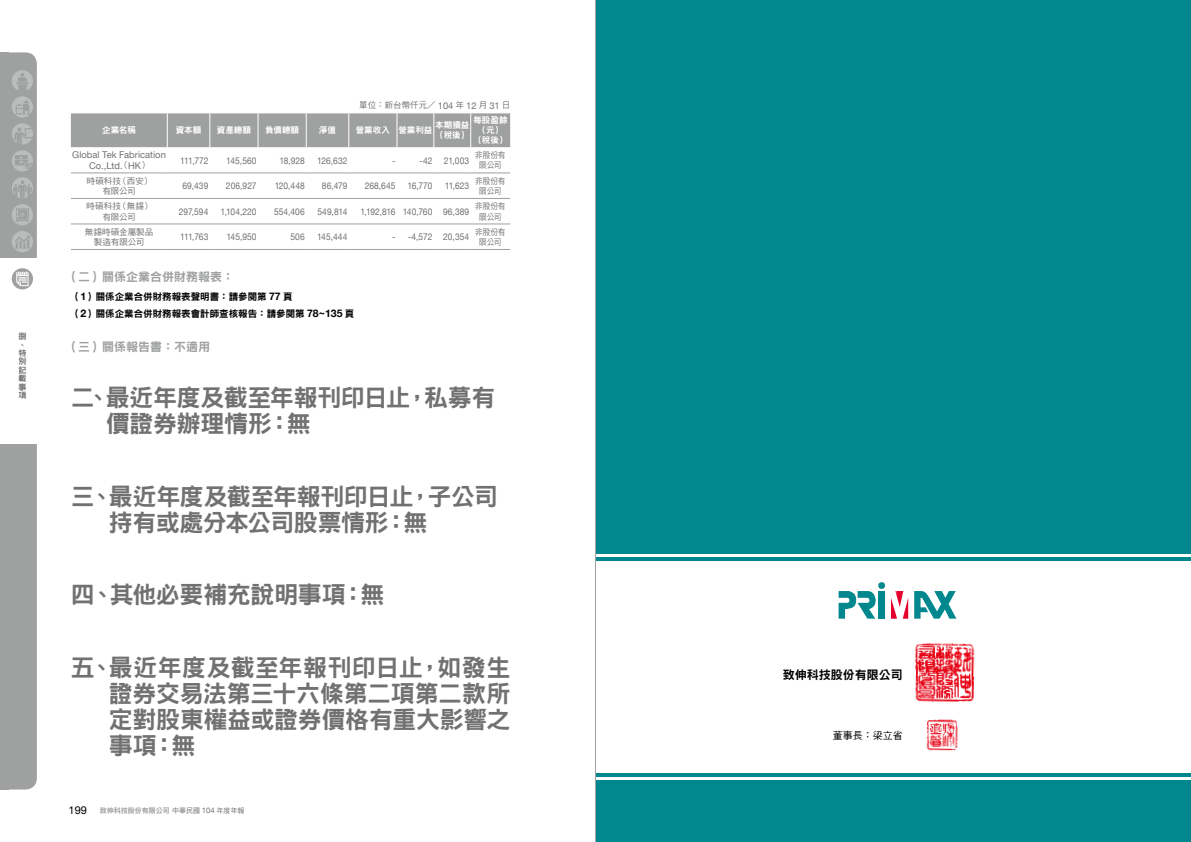
<style>
.page{position:relative;width:1191px;height:842px;background:#fff}
.page>*{position:absolute;margin:0;border:0;box-sizing:border-box;transform-origin:0 0}
.t1{font:24px/26px "DF Hei Std W9";letter-spacing:-.015em;color:#727171}
.t2{font:12px "DF Hei Std W9";color:#9fa0a0}
.內文{font:12px "DF Hei Std W9";color:#000}
.t3{font:11px "Helvetica Neue";color:#000}
.內文-2{font:10px "DF Hei Std W5";color:#000}
.內文-3{font:9.5px "DF Hei Std W9";color:#000}
.小標{font:9.4px "Helvetica Neue";letter-spacing:.005em;color:#727171;scale:.9 1}
.小標-2{font:9.4px/10.5px "Helvetica Neue";letter-spacing:.005em;color:#727171;text-align:center}
.小標-3{font:8.5px "DF Hei Std W5";letter-spacing:-.005em;color:#727171}
.小標-4{font:8.5px/10px "DF Hei Std W9";letter-spacing:.005em;color:#fff}
.小標-5{font:8.5px/10.5px "DF Hei Std W5";letter-spacing:-.005em;color:#727171;text-align:center;scale:.9 1}
.t4{font:8px/8.4px "DF Hei Std W9";color:#727171}
.t5{font:7px "DF Hei Std W9";color:#9fa0a0}
.s1{font-family:"Helvetica Neue";font-size:9.4px}
.s2{font-family:"DF Hei Std W5";font-size:8.5px}
.s3{font-family:"Helvetica Neue";font-weight:700;font-size:10.5px}
.s4{font-family:"DF Hei Std W5";color:#727171}
.s5{font-family:"Helvetica Neue";font-size:7.7px;color:#727171}
</style>
<div class="page">
<div style="left:595px;top:0;width:596px;height:842px;background:#00888e"></div>
<div style="left:595px;top:561px;width:596px;height:211px;background:#fff"></div>
<hr style="left:595px;top:554px;width:596px;height:3px;background:#fff">
<hr style="left:595px;top:777px;width:596px;height:3px;background:#fff">
<div style="left:71px;top:113px;width:439px;height:34px;background:#9fa0a0"></div>
<svg style="left:71px;top:147px;width:439px;height:77px"></svg>
<hr style="left:167px;top:113px;width:1px;height:34px;background:#fff">
<hr style="left:210px;top:113px;width:1px;height:34px;background:#fff">
<hr style="left:258px;top:113px;width:1px;height:34px;background:#fff">
<hr style="left:306px;top:113px;width:1px;height:34px;background:#fff">
<hr style="left:348px;top:113px;width:1px;height:34px;background:#fff">
<hr style="left:397px;top:113px;width:1px;height:34px;background:#fff">
<hr style="left:433px;top:113px;width:1px;height:34px;background:#fff">
<hr style="left:470px;top:113px;width:1px;height:34px;background:#fff">
<hr style="left:71px;top:173px;width:96px;height:1px;background:#9fa0a0">
<hr style="left:167px;top:173px;width:43px;height:1px;background:#9fa0a0">
<hr style="left:210px;top:173px;width:48px;height:1px;background:#9fa0a0">
<hr style="left:258px;top:173px;width:48px;height:1px;background:#9fa0a0">
<hr style="left:306px;top:173px;width:43px;height:1px;background:#9fa0a0">
<hr style="left:349px;top:173px;width:48px;height:1px;background:#9fa0a0">
<hr style="left:397px;top:173px;width:37px;height:1px;background:#9fa0a0">
<hr style="left:434px;top:173px;width:37px;height:1px;background:#9fa0a0">
<hr style="left:471px;top:173px;width:39px;height:1px;background:#9fa0a0">
<hr style="left:71px;top:198px;width:96px;height:1px;background:#9fa0a0">
<hr style="left:167px;top:198px;width:43px;height:1px;background:#9fa0a0">
<hr style="left:210px;top:198px;width:48px;height:1px;background:#9fa0a0">
<hr style="left:258px;top:198px;width:48px;height:1px;background:#9fa0a0">
<hr style="left:306px;top:198px;width:43px;height:1px;background:#9fa0a0">
<hr style="left:349px;top:198px;width:48px;height:1px;background:#9fa0a0">
<hr style="left:397px;top:198px;width:37px;height:1px;background:#9fa0a0">
<hr style="left:434px;top:198px;width:37px;height:1px;background:#9fa0a0">
<hr style="left:471px;top:198px;width:39px;height:1px;background:#9fa0a0">
<hr style="left:71px;top:224px;width:96px;height:1px;background:#9fa0a0">
<hr style="left:167px;top:224px;width:43px;height:1px;background:#9fa0a0">
<hr style="left:210px;top:224px;width:48px;height:1px;background:#9fa0a0">
<hr style="left:258px;top:224px;width:48px;height:1px;background:#9fa0a0">
<hr style="left:306px;top:224px;width:43px;height:1px;background:#9fa0a0">
<hr style="left:349px;top:224px;width:48px;height:1px;background:#9fa0a0">
<hr style="left:397px;top:224px;width:37px;height:1px;background:#9fa0a0">
<hr style="left:434px;top:224px;width:37px;height:1px;background:#9fa0a0">
<hr style="left:471px;top:224px;width:39px;height:1px;background:#9fa0a0">
<hr style="left:71px;top:249px;width:96px;height:1px;background:#9fa0a0">
<hr style="left:167px;top:249px;width:43px;height:1px;background:#9fa0a0">
<hr style="left:210px;top:249px;width:48px;height:1px;background:#9fa0a0">
<hr style="left:258px;top:249px;width:48px;height:1px;background:#9fa0a0">
<hr style="left:306px;top:249px;width:43px;height:1px;background:#9fa0a0">
<hr style="left:349px;top:249px;width:48px;height:1px;background:#9fa0a0">
<hr style="left:397px;top:249px;width:37px;height:1px;background:#9fa0a0">
<hr style="left:434px;top:249px;width:37px;height:1px;background:#9fa0a0">
<hr style="left:471px;top:249px;width:39px;height:1px;background:#9fa0a0">
<img style="left:915px;top:643px;width:60px;height:59px">
<img style="left:926px;top:719px;width:32px;height:32px">
<svg style="left:891px;top:591px;width:17px;height:28px"></svg>
<div style="left:878px;top:582px;width:7px;height:7px;background:#00888e;border-radius:50%"></div>
<svg style="left:914px;top:591px;width:42px;height:28px"></svg>
<div style="left:878px;top:591px;width:7px;height:28px;background:#00888e"></div>
<svg style="left:838px;top:591px;width:37px;height:28px"></svg>
<hr style="left:595px;top:0;width:1px;height:842px;background:#9fa0a0">
<svg style="left:0;top:52px;width:37px;height:737px"></svg>
<p class="t4" style="left:18px;top:332px;width:9px">捌、特別記載事項</p>
<p class="小標-3" style="left:359px;top:101px;width:153px">單位：新台幣仟元／ <span class="s1">104</span> 年 <span class="s1">12</span> 月 <span class="s1">31</span> 日</p>
<p class="小標-4" style="left:102px;top:125px;width:35px">企業名稱</p>
<p class="小標-4" style="left:176px;top:125px;width:27px">資本額</p>
<p class="小標-4" style="left:217px;top:125px;width:36px">資產總額</p>
<p class="小標-4" style="left:265px;top:125px;width:36px">負債總額</p>
<p class="小標-4" style="left:319px;top:125px;width:19px">淨值</p>
<p class="小標-4" style="left:356px;top:125px;width:35px">營業收入</p>
<p class="小標-4" style="left:398px;top:125px;width:35px">營業利益</p>
<p class="小標-4" style="left:435px;top:120px;width:36px">本期損益（稅後）</p>
<p class="小標-4" style="left:473px;top:115px;width:36px;text-align:center">每股盈餘（元）</p>
<p class="小標-4" style="left:474px;top:135px;width:34px">（稅後）</p>
<p class="小標-2" style="left:72px;top:150px;width:95px">Global Tek Fabrication<br>Co.,Ltd.<span class="s2">（</span>HK<span class="s2">）</span></p>
<p class="小標" style="left:180px;top:153px;width:33px">111,772</p>
<p class="小標" style="left:226px;top:153px;width:35px">145,560</p>
<p class="小標" style="left:279px;top:153px;width:30px">18,928</p>
<p class="小標" style="left:317px;top:153px;width:35px">126,632</p>
<p class="小標" style="left:392px;top:153px;width:5px">-</p>
<p class="小標" style="left:419px;top:153px;width:16px">-42</p>
<p class="小標" style="left:444px;top:153px;width:30px">21,003</p>
<p class="小標-5" style="left:475px;top:150px;width:35px">非股份有限公司</p>
<p class="小標-3" style="left:87px;top:176px;width:66px">時碩科技（西安）</p>
<p class="小標-3" style="left:102px;top:186px;width:35px">有限公司</p>
<p class="小標" style="left:182px;top:179px;width:30px">69,439</p>
<p class="小標" style="left:226px;top:179px;width:36px">206,927</p>
<p class="小標" style="left:275px;top:179px;width:35px">120,448</p>
<p class="小標" style="left:322px;top:179px;width:30px">86,479</p>
<p class="小標" style="left:365px;top:179px;width:36px">268,645</p>
<p class="小標" style="left:407px;top:179px;width:29px">16,770</p>
<p class="小標" style="left:445px;top:179px;width:29px">11,623</p>
<p class="小標-5" style="left:475px;top:175px;width:35px">非股份有限公司</p>
<p class="小標-3" style="left:87px;top:201px;width:66px">時碩科技（無錫）</p>
<p class="小標-3" style="left:102px;top:212px;width:35px">有限公司</p>
<p class="小標-3" style="left:85px;top:227px;width:70px">無錫時碩金屬製品</p>
<p class="小標-3" style="left:94px;top:237px;width:52px">製造有限公司</p>
<p class="小標" style="left:179px;top:204px;width:34px">297,594</p>
<p class="小標" style="left:220px;top:204px;width:42px">1,104,220</p>
<p class="小標" style="left:274px;top:204px;width:36px">554,406</p>
<p class="小標" style="left:317px;top:204px;width:35px">549,814</p>
<p class="小標" style="left:360px;top:204px;width:41px">1,192,816</p>
<p class="小標" style="left:403px;top:204px;width:34px">140,760</p>
<p class="小標" style="left:443px;top:204px;width:31px">96,389</p>
<p class="小標-5" style="left:475px;top:201px;width:35px">非股份有限公司</p>
<p class="小標" style="left:180px;top:230px;width:33px">111,763</p>
<p class="小標" style="left:226px;top:230px;width:35px">145,950</p>
<p class="小標" style="left:290px;top:230px;width:17px">506</p>
<p class="小標" style="left:317px;top:230px;width:35px">145,444</p>
<p class="小標" style="left:392px;top:230px;width:5px">-</p>
<p class="小標" style="left:408px;top:230px;width:29px">-4,572</p>
<p class="小標" style="left:443px;top:230px;width:30px">20,354</p>
<p class="小標-5" style="left:475px;top:226px;width:35px">非股份有限公司</p>
<p class="t2" style="left:66px;top:271px;width:170px">（二）關係企業合併財務報表：</p>
<p class="內文-3" style="left:71px;top:291px;width:223px">（<span class="s3">1</span>）關係企業合併財務報表聲明書：請參閱第 <span class="s3">77</span> 頁</p>
<p class="內文-3" style="left:71px;top:308px;width:285px">（<span class="s3">2</span>）關係企業合併財務報表會計師查核報告：請參閱第 <span class="s3">78~135</span> 頁</p>
<p class="t2" style="left:66px;top:340px;width:146px">（三）關係報告書：不適用</p>
<p class="t1" style="left:106px;top:384px;width:391px;text-indent:-35px">二、最近年度及截至年報刊印日止，私募有價證券辦理情形：無</p>
<p class="t1" style="left:109px;top:483px;width:391px;text-indent:-38px">三、最近年度及截至年報刊印日止，子公司持有或處分本公司股票情形：無</p>
<p class="t1" style="left:71px;top:581px;width:315px">四、其他必要補充說明事項：無</p>
<p class="t1" style="left:109px;top:653px;width:403px;text-align:justify;text-indent:-38px">五、最近年度及截至年報刊印日止，如發生證券交易法第三十六條第二項第二款所定對股東權益或證券價格有重大影響之事項：無</p>
<p class="t3" style="left:69px;top:802px;width:20px">199</p>
<p class="t5" style="left:100px;top:807px;width:146px">致伸科技股份有限公司<span class="s4">中華民國</span> <span class="s5">104</span> <span class="s4">年度年報</span></p>
<p class="內文" style="left:782px;top:668px;width:121px">致伸科技股份有限公司</p>
<p class="內文-2" style="left:832px;top:730px;width:71px">董事長：梁立省</p>
</div>
